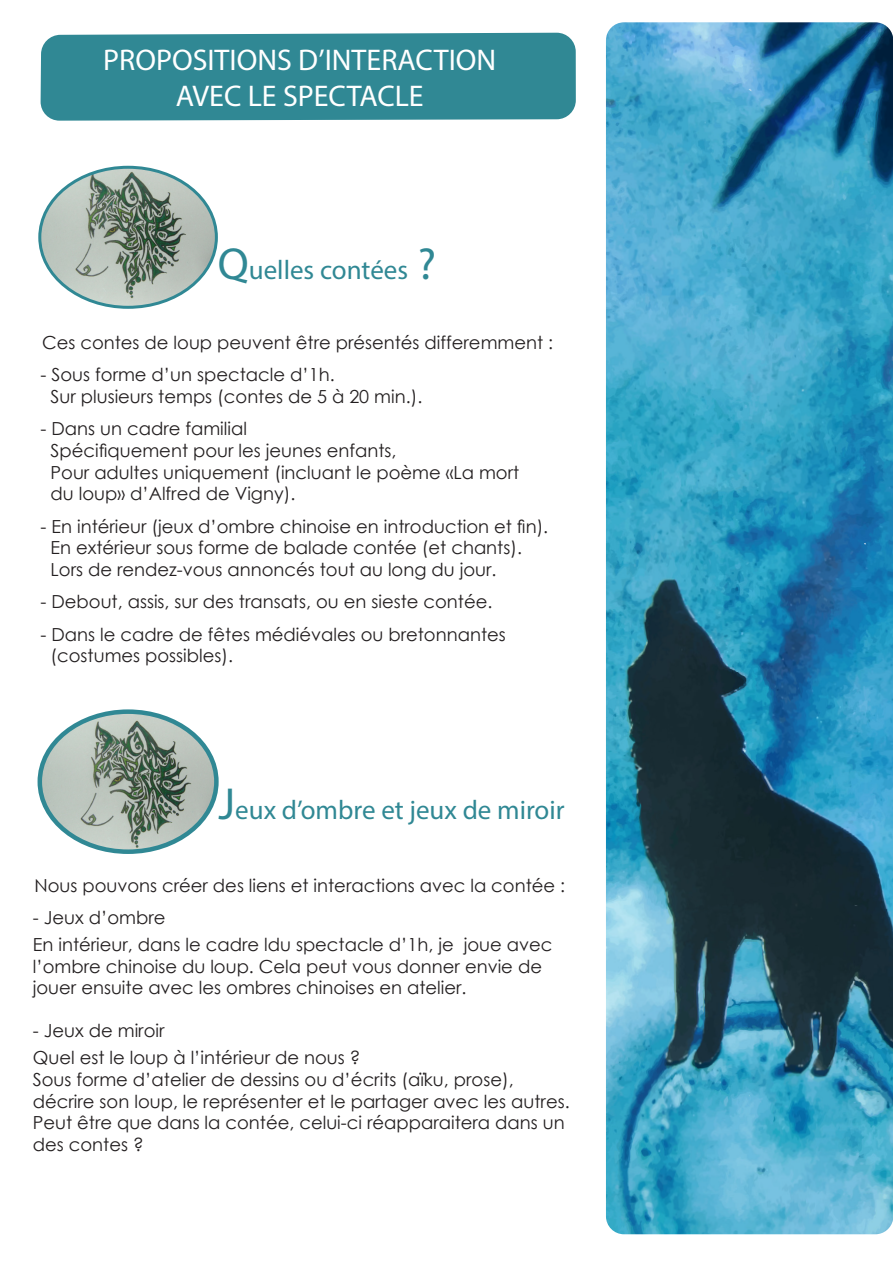
<style>
.page{position:relative;width:893px;height:1263px;background:#fff}
.page>*{position:absolute;margin:0;border:0;box-sizing:border-box;transform-origin:0 0}
.t1{font:30px "Myriad Pro";color:#fff}
.t2{font:27px "Myriad Pro";color:#308894}
.t3{font:18px/21.6px "Century Gothic";color:#231f20}
.s1{font-size:45px}
</style>
<div class="page">
<div style="left:40px;top:33px;width:536px;height:88px;background:#308894"></div>
<img style="left:606px;top:22px;width:287px;height:1212px">
<img style="left:40px;top:167px;width:176px;height:140px">
<div style="left:38px;top:166px;width:180px;height:143px;border:3px solid #308894;border-radius:50%"></div>
<img style="left:40px;top:712px;width:176px;height:140px">
<div style="left:38px;top:709px;width:181px;height:145px;border:4px solid #308894;border-radius:50%"></div>
<p class="t1" style="left:103px;top:42px;width:395px">PROPOSITIONS D’INTERACTION</p>
<p class="t1" style="left:176px;top:78px;width:249px">AVEC LE SPECTACLE</p>
<p class="t2" style="left:218px;top:253px;width:220px"><span class="s1">Q</span>uelles contées <span class="s1">?</span></p>
<p class="t3" style="left:42px;top:331px;width:513px">Ces contes de loup peuvent être présentés differemment :</p>
<p class="t3" style="left:41px;top:364px;width:296px">- Sous forme d’un spectacle d’1h.</p>
<p class="t3" style="left:51px;top:385px;width:373px">Sur plusieurs temps (contes de 5 à 20 min.).</p>
<p class="t3" style="left:41px;top:418px;width:208px">- Dans un cadre familial</p>
<p class="t3" style="left:51px;top:439px;width:347px">Spécifiquement pour les jeunes enfants,</p>
<p class="t3" style="left:51px;top:461px;width:470px">Pour adultes uniquement (incluant le poème «La mort</p>
<p class="t3" style="left:51px;top:483px;width:246px">du loup» d’Alfred de Vigny).</p>
<p class="t3" style="left:41px;top:515px;width:509px">- En intérieur (jeux d’ombre chinoise en introduction et fin).</p>
<p class="t3" style="left:51px;top:537px;width:473px">En extérieur sous forme de balade contée (et chants).</p>
<p class="t3" style="left:51px;top:558px;width:447px">Lors de rendez-vous annoncés tout au long du jour.</p>
<p class="t3" style="left:41px;top:591px;width:453px">- Debout, assis, sur des transats, ou en sieste contée.</p>
<p class="t3" style="left:41px;top:623px;width:467px">- Dans le cadre de fêtes médiévales ou bretonnantes</p>
<p class="t3" style="left:51px;top:645px;width:184px">(costumes possibles).</p>
<p class="t2" style="left:219px;top:793px;width:347px"><span class="s1">J</span>eux d’ombre et jeux de miroir</p>
<p class="t3" style="left:34px;top:874px;width:532px">Nous pouvons créer des liens et interactions avec la contée :</p>
<p class="t3" style="left:33px;top:906px;width:134px">- Jeux d’ombre</p>
<p class="t3" style="left:33px;top:933px;width:521px">En intérieur, dans le cadre ldu spectacle d’1h, je joue avec l’ombre chinoise du loup. Cela peut vous donner envie de jouer ensuite avec les ombres chinoises en atelier.</p>
<p class="t3" style="left:33px;top:1020px;width:133px">- Jeux de miroir</p>
<p class="t3" style="left:33px;top:1047px;width:329px">Quel est le loup à l’intérieur de nous ?</p>
<p class="t3" style="left:33px;top:1068px;width:482px">Sous forme d’atelier de dessins ou d’écrits (aïku, prose),</p>
<p class="t3" style="left:33px;top:1090px;width:538px">décrire son loup, le représenter et le partager avec les autres.</p>
<p class="t3" style="left:33px;top:1111px;width:533px">Peut être que dans la contée, celui-ci réapparaitera dans un des contes ?</p>
</div>
